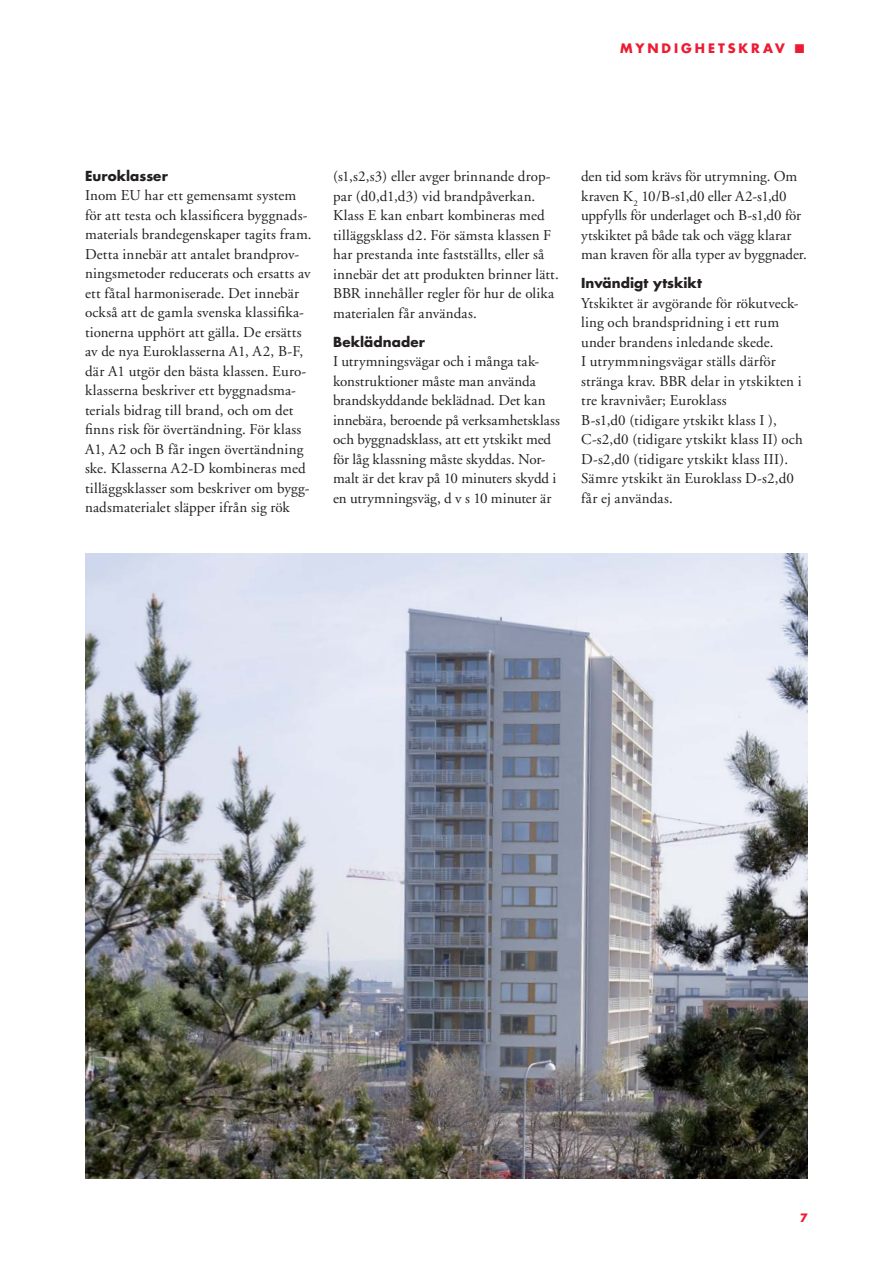
<style>
.page{position:relative;width:893px;height:1263px;background:#fff}
.page>*{position:absolute;margin:0;border:0;box-sizing:border-box;transform-origin:0 0}
.t1{font:15px/19.5px "Adobe Garamond";letter-spacing:.01em;color:#231f20}
.t2{font:700 13.5px "Futura";letter-spacing:.01em;color:#231f20}
.t3{font:700 12.75px "Futura";letter-spacing:.235em;color:#ed1b32}
.t4{font:700 11.25px "Futura";color:#ed1b32}
</style>
<div class="page">
<img style="left:85px;top:554px;width:723px;height:624px">
<p class="t3" style="left:620px;top:43px;width:186px">MYNDIGHETSKRAV ■</p>
<p class="t2" style="left:85px;top:170px;width:84px">Euroklasser</p>
<p class="t1" style="left:85px;top:187px;width:228px">Inom EU har ett gemensamt system för att testa och klassificera byggnads&shy;materials brandegenskaper tagits fram.<br>Detta innebär att antalet brandprov&shy;ningsmetoder reducerats och ersatts av ett fåtal harmoniserade. Det innebär också att de gamla svenska klassifika&shy;tionerna upphört att gälla. De ersätts av de nya Euroklasserna A1, A2, B-F, där A1 utgör den bästa klassen. Euro&shy;klasserna beskriver ett byggnadsma&shy;terials bidrag till brand, och om det finns risk för övertändning. För klass A1, A2 och B får ingen övertändning ske. Klasserna A2-D kombineras med tilläggsklasser som beskriver om bygg&shy;nadsmaterialet släpper ifrån sig rök</p>
<p class="t1" style="left:333px;top:168px;width:227px">(s1,s2,s3) eller avger brinnande drop&shy;par (d0,d1,d3) vid brandpåverkan.<br>Klass E kan enbart kombineras med tilläggsklass d2. För sämsta klassen F har prestanda inte fastställts, eller så innebär det att produkten brinner lätt.<br>BBR innehåller regler för hur de olika materialen får användas.</p>
<p class="t2" style="left:333px;top:336px;width:93px">Beklädnader</p>
<p class="t1" style="left:333px;top:353px;width:228px">I utrymningsvägar och i många tak&shy;konstruktioner måste man använda brandskyddande beklädnad. Det kan innebära, beroende på verksamhetsklass och byggnadsklass, att ett ytskikt med för låg klassning måste skyddas. Nor&shy;malt är det krav på 10 minuters skydd i en utrymningsväg, d v s 10 minuter är</p>
<p class="t1" style="left:581px;top:168px;width:227px">den tid som krävs för utrymning. Om kraven K<sub>2</sub> 10/B-s1,d0 eller A2-s1,d0 uppfylls för underlaget och B-s1,d0 för ytskiktet på både tak och vägg klarar man kraven för alla typer av byggnader.</p>
<p class="t2" style="left:581px;top:277px;width:122px">Invändigt ytskikt</p>
<p class="t1" style="left:581px;top:295px;width:223px">Ytskiktet är avgörande för rökutveck&shy;ling och brandspridning i ett rum under brandens inledande skede.<br>I utrymmningsvägar ställs därför stränga krav. BBR delar in ytskikten i tre kravnivåer; Euroklass<br>B-s1,d0 (tidigare ytskikt klass I ), C-s2,d0 (tidigare ytskikt klass II) och D-s2,d0 (tidigare ytskikt klass III).<br>Sämre ytskikt än Euroklass D-s2,d0 får ej användas.</p>
<p class="t4" style="left:800px;top:1212px;width:9px">7</p>
</div>
